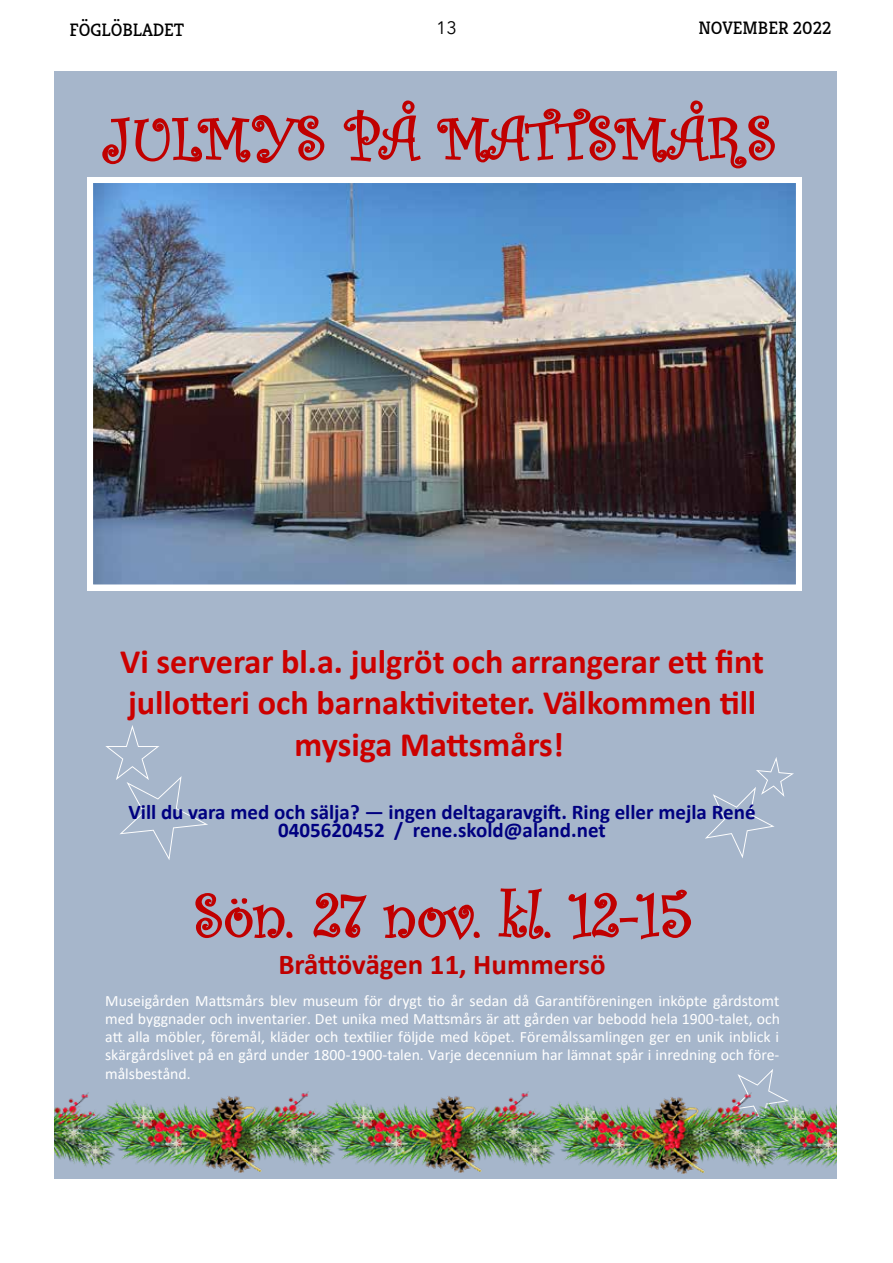
<style>
.page{position:relative;width:893px;height:1263px;background:#fff}
.page>*{position:absolute;margin:0;border:0;box-sizing:border-box;transform-origin:0 0}
.t1{font:63.15px "Curlz";color:#c00000}
.t2{font:700 34.2px "Calibri";color:#c00}
.t3{font:700 28.8px "Calibri";color:#c00000}
.t4{font:700 21px/17.9px "Calibri";color:#000080;text-align:center}
.t5{font:18px "Kreon";color:#000}
.t6{font:18px "Avenir Next";color:#000}
.t7{font:15.75px/18.1px "Calibri";color:#fff;text-align:justify}
</style>
<div class="page">
<div style="left:54px;top:71px;width:783px;height:1107px;background:#a6b6cb"></div>
<img style="left:87px;top:177px;width:715px;height:413px">
<svg style="left:105px;top:725px;width:103px;height:135px"></svg>
<svg style="left:737px;top:1069px;width:36px;height:22px"></svg>
<img style="left:350px;top:1091px;width:195px;height:81px">
<svg style="left:705px;top:757px;width:89px;height:101px"></svg>
<img style="left:131px;top:1091px;width:219px;height:81px">
<img style="left:545px;top:1091px;width:208px;height:83px">
<img style="left:753px;top:1091px;width:84px;height:77px">
<img style="left:54px;top:1092px;width:77px;height:76px">
<p class="t5" style="left:70px;top:19px;width:116px">FÖGLÖBLADET</p>
<p class="t6" style="left:436px;top:12px;width:22px">13</p>
<p class="t5" style="left:698px;top:17px;width:134px">NOVEMBER 2022</p>
<h1 class="t1" style="left:103px;top:94px;width:675px">JULMYS PÅ MATTSMÅRS</h1>
<h2 class="t2" style="left:120px;top:637px;width:645px">Vi serverar bl.a. julgröt och arrangerar ett fint</h2>
<h2 class="t2" style="left:128px;top:679px;width:630px">jullotteri och barnaktiviteter. Välkommen till</h2>
<h2 class="t2" style="left:295px;top:721px;width:271px">mysiga Mattsmårs!</h2>
<h3 class="t4" style="left:128px;top:803px;width:629px">Vill du vara med och sälja? — ingen deltagaravgift. Ring eller mejla René<br>0405620452 / rene.skold@aland.net</h3>
<h1 class="t1" style="left:193px;top:872px;width:500px">Sön. 27 nov. kl. 12-15</h1>
<h3 class="t3" style="left:278px;top:944px;width:329px">Bråttövägen 11, Hummersö</h3>
<p class="t7" style="left:105px;top:991px;width:676px">Museigården Mattsmårs blev museum för drygt tio år sedan då Garantiföreningen inköpte gårdstomt med byggnader och inventarier. Det unika med Mattsmårs är att gården var bebodd hela 1900-talet, och att alla möbler, föremål, kläder och textilier följde med köpet. Föremålssamlingen ger en unik inblick i skärgårdslivet på en gård under 1800-1900-talen. Varje decennium har lämnat spår i inredning och före&shy;målsbestånd.</p>
</div>
